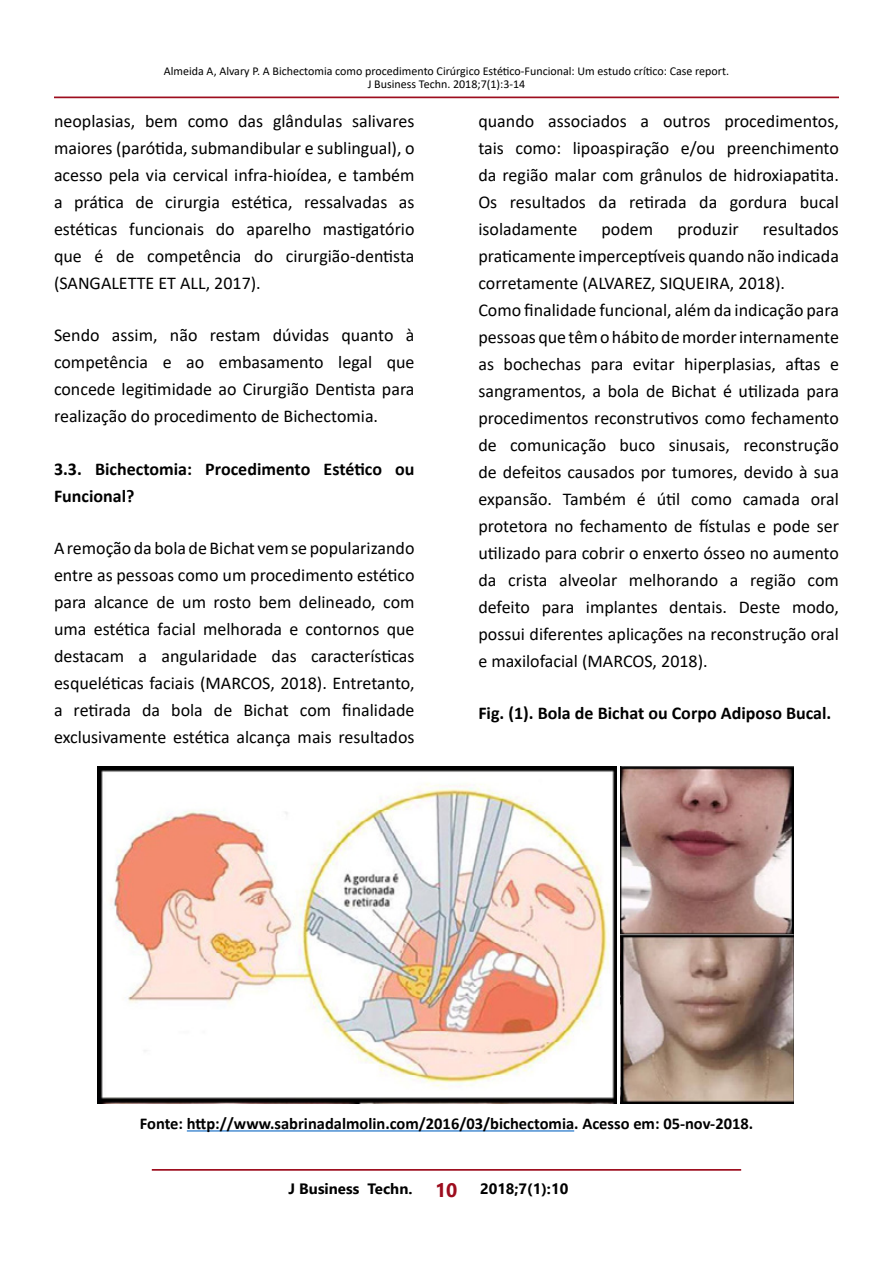
<style>
.page{position:relative;width:893px;height:1263px;background:#fff}
.page>*{position:absolute;margin:0;border:0;box-sizing:border-box;transform-origin:0 0}
.t1{font:18px/27px "Calibri";color:#000;text-align:justify}
.t2{font:700 18px/27px "Calibri";color:#000}
.t3{font:700 16.5px "Calibri";color:#000}
.t4{font:700 15px "Segoe UI";color:#000}
.t5{font:12px/13.2px "Calibri";color:#000;text-align:center}
.s1{font-size:19.5px;color:#9d0d1e}
</style>
<div class="page">
<hr style="left:152px;top:1169px;width:589px;height:2px;background:#9d0d1e">
<hr style="left:54px;top:97px;width:785px;height:1px;background:#9d0d1e">
<img style="left:97px;top:766px;width:519px;height:337px">
<img style="left:621px;top:766px;width:172px;height:337px">
<hr style="left:187px;top:1130px;width:387px;height:1px;background:#0563c1">
<p class="t5" style="left:164px;top:64px;width:567px">Almeida A, Alvary P. A Bichectomia como procedimento Cirúrgico Estético-Funcional: Um estudo crítico: Case report.<br>J Business Techn. 2018;7(1):3-14</p>
<p class="t1" style="left:54px;top:107px;width:362px">neoplasias, bem como das glândulas salivares maiores (parótida, submandibular e sublingual), o acesso pela via cervical infra-hioídea, e também a prática de cirurgia estética, ressalvadas as estéticas funcionais do aparelho mastigatório que é de competência do cirurgião-dentista (SANGALETTE ET ALL, 2017).</p>
<p class="t1" style="left:54px;top:321px;width:362px">Sendo assim, não restam dúvidas quanto à competência e ao embasamento legal que concede legitimidade ao Cirurgião Dentista para realização do procedimento de Bichectomia.</p>
<p class="t2" style="left:54px;top:455px;width:362px">3.3. Bichectomia: Procedimento Estético ou<br>Funcional?</p>
<p class="t1" style="left:54px;top:534px;width:362px">A remoção da bola de Bichat vem se popularizando entre as pessoas como um procedimento estético para alcance de um rosto bem delineado, com uma estética facial melhorada e contornos que destacam a angularidade das características esqueléticas faciais (MARCOS, 2018). Entretanto, a retirada da bola de Bichat com finalidade exclusivamente estética alcança mais resultados</p>
<p class="t1" style="left:478px;top:107px;width:362px">quando associados a outros procedimentos, tais como: lipoaspiração e/ou preenchimento da região malar com grânulos de hidroxiapatita.<br>Os resultados da retirada da gordura bucal isoladamente</p>
<p class="t1" style="left:478px;top:215px;width:362px;text-align:left;text-indent:285px">resultados praticamente imperceptíveis quando não indicada corretamente (ALVAREZ, SIQUEIRA, 2018).<br>Como finalidade funcional, além da indicação para pessoas que têm o hábito de morder internamente as bochechas para evitar hiperplasias, aftas e sangramentos, a bola de Bichat é utilizada para procedimentos reconstrutivos como fechamento de comunicação buco sinusais, reconstrução de defeitos causados por tumores, devido à sua expansão. Também é útil como camada oral protetora no fechamento de fístulas e pode ser utilizado para cobrir o enxerto ósseo no aumento da crista alveolar melhorando a região com defeito para implantes dentais. Deste modo, possui diferentes aplicações na reconstrução oral e maxilofacial (MARCOS, 2018).</p>
<p class="t2" style="left:478px;top:700px;width:354px">Fig. (1). Bola de Bichat ou Corpo Adiposo Bucal.</p>
<p class="t1" style="left:601px;top:215px;width:53px">podem</p>
<p class="t1" style="left:677px;top:215px;width:63px">produzir</p>
<p class="t3" style="left:140px;top:1112px;width:615px">Fonte: http://www.sabrinadalmolin.com/2016/03/bichectomia. Acesso em: 05-nov-2018.</p>
<p class="t4" style="left:288px;top:1174px;width:281px">J Business Techn. <span class="s1">10</span> 2018;7(1):10</p>
</div>
